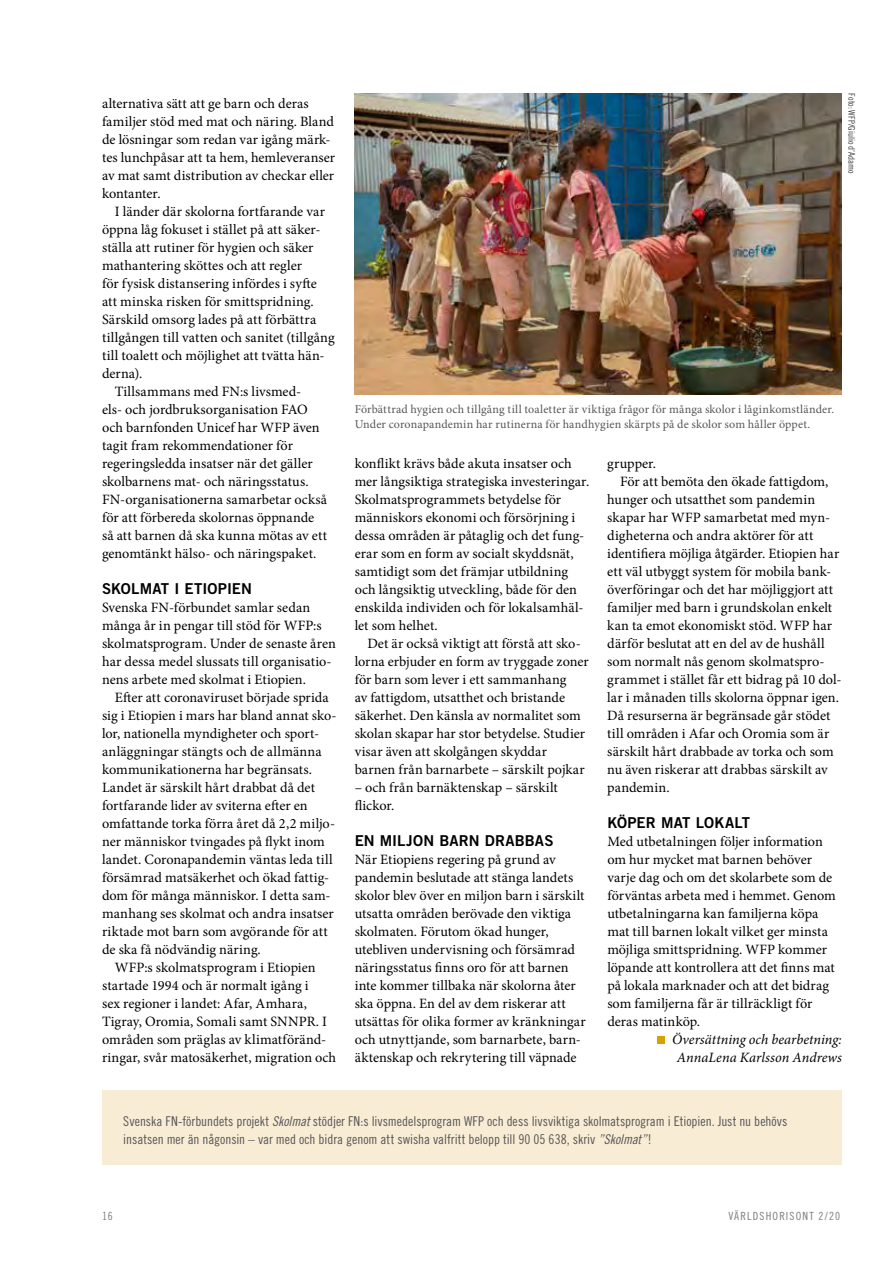
<style>
.page{position:relative;width:893px;height:1263px;background:#fff}
.page>*{position:absolute;margin:0;border:0;box-sizing:border-box;transform-origin:0 0}
.t1{font:15px "Trade Gothic LT Std Bd 2";letter-spacing:.005em;color:#000}
.t2{font:14.25px/18px "Minion Pro";color:#000}
.t3{font:italic 14.25px/18px "Minion Pro";color:#000;text-align:center}
.t4{font:14.25px "Minion Pro";letter-spacing:.02em;color:#000}
.t5{font:13.5px/18px "Trade Gothic LT Std Cn 18";color:#575756}
.t6{font:12px/15px "Minion Pro";letter-spacing:.015em;color:#575756}
.t7{font:11.25px "Trade Gothic LT Std Cn 18";letter-spacing:.1em;color:#7c7b7b}
.t8{font:9px "Trade Gothic LT Std Cn 18";letter-spacing:.005em;color:#3c3c3b}
.s1{font-family:"Trade Gothic LT Std Cn 18 Obl"}
</style>
<div class="page">
<div style="left:102px;top:1091px;width:740px;height:74px;background:#f8ecd5"></div>
<div style="left:657px;top:1036px;width:8px;height:8px;background:#d6a102"></div>
<img style="left:355px;top:93px;width:487px;height:302px">
<p class="t2" style="left:102px;top:95px;width:235px">alternativa sätt att ge barn och deras familjer stöd med mat och näring. Bland de lösningar som redan var igång märk&shy;tes lunchpåsar att ta hem, hemleveranser av mat samt distribution av checkar eller kontanter.</p>
<p class="t2" style="left:115px;top:203px;width:212px">I länder där skolorna fortfarande var</p>
<p class="t2" style="left:102px;top:221px;width:220px">öppna låg fokuset i stället på att säker-</p>
<p class="t2" style="left:102px;top:239px;width:213px">ställa att rutiner för hygien och säker</p>
<p class="t2" style="left:102px;top:256px;width:201px">mathantering sköttes och att regler</p>
<p class="t2" style="left:102px;top:274px;width:216px">för fysisk distansering infördes i syfte</p>
<p class="t2" style="left:102px;top:292px;width:213px">att minska risken för smittspridning.</p>
<p class="t2" style="left:102px;top:310px;width:216px">Särskild omsorg lades på att förbättra</p>
<p class="t2" style="left:102px;top:328px;width:234px">tillgången till vatten och sanitet (tillgång</p>
<p class="t2" style="left:102px;top:346px;width:224px">till toalett och möjlighet att tvätta hän-</p>
<p class="t2" style="left:102px;top:364px;width:42px">derna).</p>
<p class="t2" style="left:115px;top:382px;width:188px">Tillsammans med FN:s livsmed-</p>
<p class="t2" style="left:102px;top:400px;width:207px">els- och jordbruksorganisation FAO</p>
<p class="t2" style="left:102px;top:418px;width:219px">och barnfonden Unicef har WFP även</p>
<p class="t2" style="left:102px;top:436px;width:192px">tagit fram rekommendationer för</p>
<p class="t2" style="left:102px;top:454px;width:212px">regeringsledda insatser när det gäller</p>
<p class="t2" style="left:102px;top:472px;width:208px">skolbarnens mat- och näringsstatus.</p>
<p class="t2" style="left:102px;top:490px;width:226px">FN-organisationerna samarbetar också</p>
<p class="t2" style="left:102px;top:508px;width:214px">för att förbereda skolornas öppnande</p>
<p class="t2" style="left:102px;top:526px;width:226px">så att barnen då ska kunna mötas av ett</p>
<p class="t2" style="left:102px;top:544px;width:216px">genomtänkt hälso- och näringspaket.</p>
<p class="t1" style="left:102px;top:579px;width:151px">SKOLMAT I ETIOPIEN</p>
<p class="t2" style="left:102px;top:599px;width:235px">Svenska FN-förbundet samlar sedan många år in pengar till stöd för WFP:s skolmatsprogram. Under de senaste åren har dessa medel slussats till organisatio&shy;nens arbete med skolmat i Etiopien.</p>
<p class="t2" style="left:102px;top:689px;width:236px;text-indent:13px">Efter att coronaviruset började sprida sig i Etiopien i mars har bland annat sko&shy;lor, nationella myndigheter och sport&shy;anläggningar stängts och de allmänna kommunikationerna har begränsats.<br>Landet är särskilt hårt drabbat då det fortfarande lider av sviterna efter en omfattande torka förra året då 2,2 miljo&shy;ner människor tvingades på flykt inom landet. Coronapandemin väntas leda till försämrad matsäkerhet och ökad fattig&shy;dom för många människor. I detta sam&shy;manhang ses skolmat och andra insatser riktade mot barn som avgörande för att de ska få nödvändig näring.</p>
<p class="t2" style="left:102px;top:958px;width:236px;text-indent:13px">WFP:s skolmatsprogram i Etiopien startade 1994 och är normalt igång i<br>sex regioner i landet: Afar, Amhara, Tigray, Oromia, Somali samt SNNPR. I områden som präglas av klimatföränd&shy;ringar, svår matosäkerhet, migration och</p>
<p class="t8" style="left:857px;top:93px;width:81px;rotate:90deg">Foto: WFP/Giulio d’Adamo</p>
<p class="t6" style="left:355px;top:402px;width:481px">Förbättrad hygien och tillgång till toaletter är viktiga frågor för många skolor i låginkomstländer.<br>Under coronapandemin har rutinerna för handhygien skärpts på de skolor som håller öppet.</p>
<p class="t2" style="left:355px;top:455px;width:236px">konflikt krävs både akuta insatser och mer långsiktiga strategiska investeringar.<br>Skolmatsprogrammets betydelse för människors ekonomi och försörjning i dessa områden är påtaglig och det fung&shy;erar som en form av socialt skyddsnät, samtidigt som det främjar utbildning och långsiktig utveckling, både för den enskilda individen och för lokalsamhäl&shy;let som helhet.</p>
<p class="t2" style="left:355px;top:634px;width:236px;text-indent:13px">Det är också viktigt att förstå att sko&shy;lorna erbjuder en form av tryggade zoner för barn som lever i ett sammanhang<br>av fattigdom, utsatthet och bristande säkerhet. Den känsla av normalitet som skolan skapar har stor betydelse. Studier visar även att skolgången skyddar barnen från barnarbete – särskilt pojkar</p>
<p class="t2" style="left:355px;top:778px;width:205px">– och från barnäktenskap – särskilt flickor.</p>
<p class="t1" style="left:355px;top:831px;width:200px">EN MILJON BARN DRABBAS</p>
<p class="t2" style="left:355px;top:851px;width:233px">När Etiopiens regering på grund av pandemin beslutade att stänga landets skolor blev över en miljon barn i särskilt utsatta områden berövade den viktiga skolmaten. Förutom ökad hunger, utebliven undervisning och försämrad näringsstatus finns oro för att barnen inte kommer tillbaka när skolorna åter ska öppna. En del av dem riskerar att utsättas för olika former av kränkningar och utnyttjande, som barnarbete, barn&shy;äktenskap och rekrytering till väpnade</p>
<p class="t2" style="left:607px;top:454px;width:50px">grupper.</p>
<p class="t2" style="left:620px;top:472px;width:210px">För att bemöta den ökade fattigdom,</p>
<p class="t2" style="left:607px;top:490px;width:209px">hunger och utsatthet som pandemin</p>
<p class="t2" style="left:607px;top:508px;width:224px">skapar har WFP samarbetat med myn-</p>
<p class="t2" style="left:607px;top:526px;width:208px">digheterna och andra aktörer för att</p>
<p class="t2" style="left:607px;top:544px;width:234px">identifiera möjliga åtgärder. Etiopien har</p>
<p class="t2" style="left:607px;top:562px;width:225px">ett väl utbyggt system för mobila bank-</p>
<p class="t2" style="left:607px;top:580px;width:227px">överföringar och det har möjliggjort att</p>
<p class="t2" style="left:607px;top:598px;width:226px">familjer med barn i grundskolan enkelt</p>
<p class="t2" style="left:607px;top:616px;width:226px">kan ta emot ekonomiskt stöd. WFP har</p>
<p class="t2" style="left:607px;top:634px;width:219px">därför beslutat att en del av de hushåll</p>
<p class="t2" style="left:607px;top:652px;width:219px">som normalt nås genom skolmatspro-</p>
<p class="t2" style="left:607px;top:670px;width:236px">grammet i stället får ett bidrag på 10 dol-</p>
<p class="t2" style="left:607px;top:688px;width:233px">lar i månaden tills skolorna öppnar igen.</p>
<p class="t4" style="left:607px;top:706px;width:225px">Då resurserna är begränsade går stödet</p>
<p class="t2" style="left:607px;top:724px;width:223px">till områden i Afar och Oromia som är</p>
<p class="t2" style="left:607px;top:742px;width:228px">särskilt hårt drabbade av torka och som</p>
<p class="t2" style="left:607px;top:760px;width:222px">nu även riskerar att drabbas särskilt av</p>
<p class="t2" style="left:607px;top:778px;width:64px">pandemin.</p>
<p class="t1" style="left:607px;top:813px;width:144px">KÖPER MAT LOKALT</p>
<p class="t2" style="left:607px;top:833px;width:230px">Med utbetalningen följer information om hur mycket mat barnen behöver varje dag och om det skolarbete som de förväntas arbeta med i hemmet. Genom utbetalningarna kan familjerna köpa mat till barnen lokalt vilket ger minsta möjliga smittspridning. WFP kommer löpande att kontrollera att det finns mat på lokala marknader och att det bidrag som familjerna får är tillräckligt för deras matinköp.</p>
<p class="t3" style="left:672px;top:1030px;width:171px">Översättning och bearbetning:<br>AnnaLena Karlsson Andrews</p>
<p class="t5" style="left:123px;top:1112px;width:666px">Svenska FN-förbundets projekt <span class="s1">Skolmat</span> stödjer FN:s livsmedelsprogram WFP och dess livsviktiga skolmatsprogram i Etiopien. Just nu behövs insatsen mer än någonsin – var med och bidra genom att swisha valfritt belopp till 90 05 638, skriv <span class="s1">”Skolmat”</span>!</p>
<p class="t7" style="left:102px;top:1209px;width:12px">16</p>
<p class="t7" style="left:728px;top:1209px;width:113px">VÄRLDSHORISONT 2/20</p>
</div>
